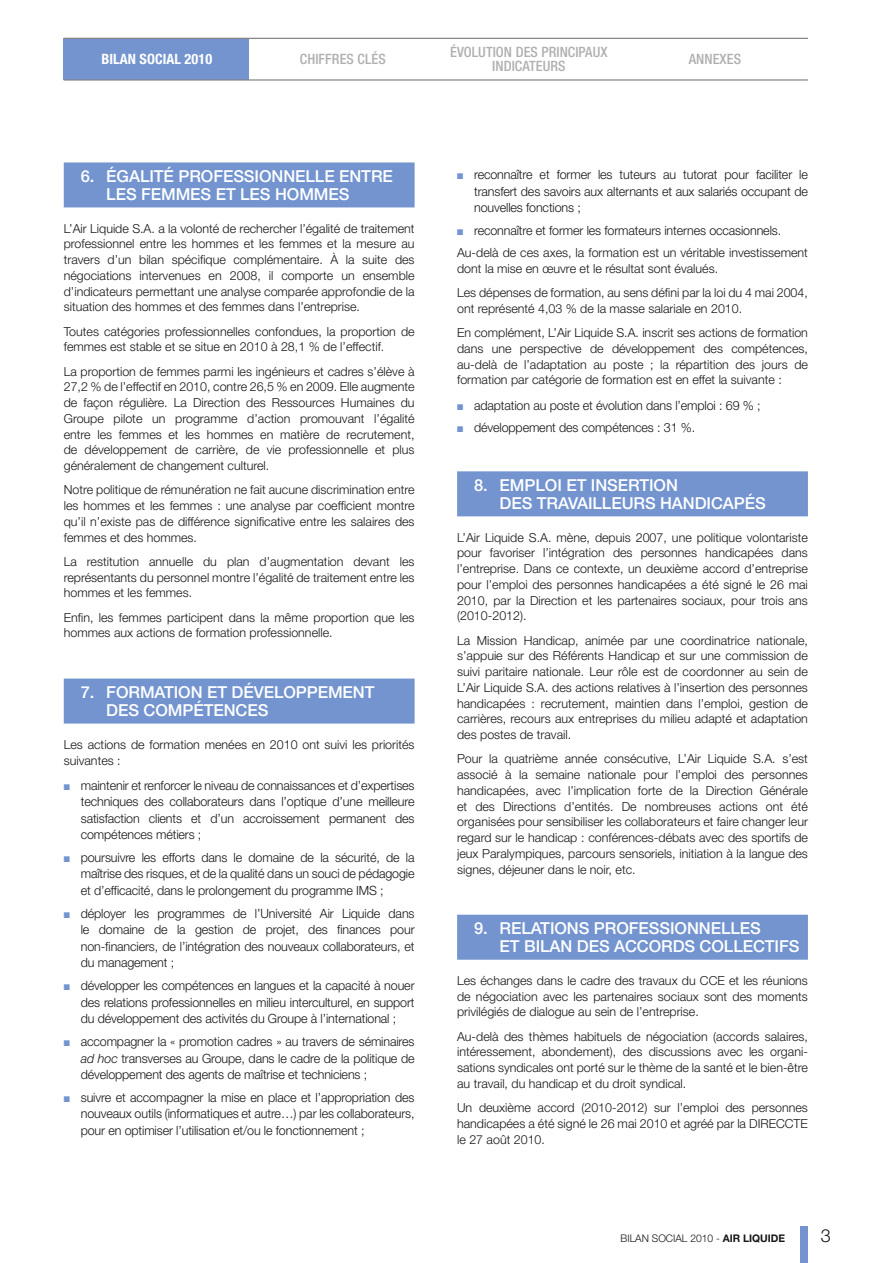
<style>
.page{position:relative;width:893px;height:1263px;background:#fff}
.page>*{position:absolute;margin:0;border:0;box-sizing:border-box;transform-origin:0 0}
.t1{font:300 18px "Helvetica Neue LT Std";color:#151616}
.t2{font:500 16.5px/18px "Helvetica Neue LT Std";letter-spacing:-.005em;color:#fff}
.t3{font:500 condensed 14.25px/14.2px "Helvetica Neue LT Std";letter-spacing:.005em;color:#afb0b0;text-align:center}
.t4{font:700 condensed 14.25px "Helvetica Neue LT Std";letter-spacing:.005em;color:#fff}
.t5{font:300 12.75px/16.5px "Helvetica Neue LT Std";letter-spacing:-.01em;color:#151616;text-align:justify}
.t6{font:300 12.45px/15.8px "Helvetica Neue LT Std";color:#151616;text-align:justify}
.t7{font:300 10.5px "Helvetica Neue LT Std";color:#151616}
.s1{color:#7394cf}
.s2{font-style:italic}
.s3{font-weight:700}
</style>
<div class="page">
<div style="left:64px;top:38px;width:186px;height:42px;background:#7394cf"></div>
<hr style="left:64px;top:38px;width:744px;height:1px;background:#818281">
<hr style="left:64px;top:79px;width:744px;height:2px;background:#818281">
<div style="left:801px;top:1226px;width:7px;height:37px;background:#7394cf"></div>
<div style="left:64px;top:162px;width:351px;height:45px;background:#7394cf"></div>
<div style="left:64px;top:678px;width:351px;height:45px;background:#7394cf"></div>
<div style="left:457px;top:471px;width:351px;height:45px;background:#7394cf"></div>
<div style="left:457px;top:915px;width:351px;height:45px;background:#7394cf"></div>
<p class="t3" style="left:450px;top:46px;width:159px">ÉVOLUTION DES PRINCIPAUX<br>INDICATEURS</p>
<p class="t4" style="left:101px;top:54px;width:112px">BILAN SOCIAL 2010</p>
<p class="t3" style="left:300px;top:54px;width:87px">CHIFFRES CLÉS</p>
<p class="t3" style="left:689px;top:54px;width:54px">ANNEXES</p>
<h2 class="t2" style="left:106px;top:169px;width:288px;text-indent:-26px">6. ÉGALITÉ PROFESSIONNELLE ENTRE<br>LES FEMMES ET LES HOMMES</h2>
<p class="t6" style="left:64px;top:222px;width:352px">L’Air Liquide S.A. a la volonté de rechercher l’égalité de traitement professionnel entre les hommes et les femmes et la mesure au travers d’un bilan spécifique complémentaire. À la suite des négociations intervenues en 2008, il comporte un ensemble d’indicateurs permettant une analyse comparée approfondie de la situation des hommes et des femmes dans l’entreprise.</p>
<p class="t6" style="left:64px;top:325px;width:352px">Toutes catégories professionnelles confondues, la proportion de femmes est stable et se situe en 2010 à 28,1 % de l’effectif.</p>
<p class="t6" style="left:64px;top:365px;width:352px">La proportion de femmes parmi les ingénieurs et cadres s’élève à 27,2 % de l’effectif en 2010, contre 26,5 % en 2009. Elle augmente de façon régulière. La Direction des Ressources Humaines du Groupe pilote un programme d’action promouvant l’égalité entre les femmes et les hommes en matière de recrutement, de développement de carrière, de vie professionnelle et plus généralement de changement culturel.</p>
<p class="t6" style="left:64px;top:483px;width:352px">Notre politique de rémunération ne fait aucune discrimination entre les hommes et les femmes : une analyse par coefficient montre qu’il n’existe pas de différence significative entre les salaires des femmes et des hommes.</p>
<p class="t6" style="left:64px;top:555px;width:352px">La restitution annuelle du plan d’augmentation devant les représentants du personnel montre l’égalité de traitement entre les hommes et les femmes.</p>
<p class="t6" style="left:64px;top:611px;width:352px">Enfin, les femmes participent dans la même proportion que les hommes aux actions de formation professionnelle.</p>
<h2 class="t2" style="left:106px;top:685px;width:270px;text-indent:-26px">7. FORMATION ET DÉVELOPPEMENT<br>DES COMPÉTENCES</h2>
<p class="t6" style="left:64px;top:738px;width:352px">Les actions de formation menées en 2010 ont suivi les priorités suivantes :</p>
<p class="t5" style="left:81px;top:778px;width:335px;text-indent:-17px"><span class="s1">■</span> maintenir et renforcer le niveau de connaissances et d’expertises techniques des collaborateurs dans l’optique d’une meilleure satisfaction clients et d’un accroissement permanent des compétences métiers ;</p>
<p class="t5" style="left:81px;top:850px;width:335px;text-indent:-17px"><span class="s1">■</span> poursuivre les efforts dans le domaine de la sécurité, de la maîtrise des risques, et de la qualité dans un souci de pédagogie et d’efficacité, dans le prolongement du programme IMS ;</p>
<p class="t5" style="left:81px;top:906px;width:335px;text-indent:-17px"><span class="s1">■</span> déployer les programmes de l’Université Air Liquide dans le domaine de la gestion de projet, des finances pour non-financiers, de l’intégration des nouveaux collaborateurs, et du management ;</p>
<p class="t5" style="left:81px;top:979px;width:335px;text-indent:-17px"><span class="s1">■</span> développer les compétences en langues et la capacité à nouer des relations professionnelles en milieu interculturel, en support du développement des activités du Groupe à l’international ;</p>
<p class="t5" style="left:81px;top:1034px;width:335px;text-indent:-17px"><span class="s1">■</span> accompagner la « promotion cadres » au travers de séminaires <span class="s2">ad hoc</span> transverses au Groupe, dans le cadre de la politique de développement des agents de maîtrise et techniciens ;</p>
<p class="t5" style="left:81px;top:1090px;width:335px;text-indent:-17px"><span class="s1">■</span> suivre et accompagner la mise en place et l’appropriation des nouveaux outils (informatiques et autre…) par les collaborateurs, pour en optimiser l’utilisation et/ou le fonctionnement ;</p>
<p class="t5" style="left:474px;top:168px;width:335px;text-indent:-17px"><span class="s1">■</span> reconnaître et former les tuteurs au tutorat pour faciliter le transfert des savoirs aux alternants et aux salariés occupant de nouvelles fonctions ;</p>
<p class="t5" style="left:457px;top:224px;width:326px"><span class="s1">■</span> reconnaître et former les formateurs internes occasionnels.</p>
<p class="t6" style="left:457px;top:246px;width:352px">Au-delà de ces axes, la formation est un véritable investissement dont la mise en œuvre et le résultat sont évalués.</p>
<p class="t6" style="left:457px;top:286px;width:352px">Les dépenses de formation, au sens défini par la loi du 4 mai 2004, ont représenté 4,03 % de la masse salariale en 2010.</p>
<p class="t6" style="left:457px;top:326px;width:352px">En complément, L’Air Liquide S.A. inscrit ses actions de formation dans une perspective de développement des compétences, au-delà de l’adaptation au poste ; la répartition des jours de formation par catégorie de formation est en effet la suivante :</p>
<p class="t5" style="left:457px;top:398px;width:305px"><span class="s1">■</span> adaptation au poste et évolution dans l’emploi : 69 % ;</p>
<p class="t5" style="left:457px;top:421px;width:240px"><span class="s1">■</span> développement des compétences : 31 %.</p>
<h2 class="t2" style="left:500px;top:478px;width:268px;text-indent:-26px">8. EMPLOI ET INSERTION<br>DES TRAVAILLEURS HANDICAPÉS</h2>
<p class="t6" style="left:457px;top:530px;width:352px">L’Air Liquide S.A. mène, depuis 2007, une politique volontariste pour favoriser l’intégration des personnes handicapées dans l’entreprise. Dans ce contexte, un deuxième accord d’entreprise pour l’emploi des personnes handicapées a été signé le 26 mai 2010, par la Direction et les partenaires sociaux, pour trois ans (2010-2012).</p>
<p class="t6" style="left:457px;top:633px;width:352px">La Mission Handicap, animée par une coordinatrice nationale, s’appuie sur des Référents Handicap et sur une commission de suivi paritaire nationale. Leur rôle est de coordonner au sein de L’Air Liquide S.A. des actions relatives à l’insertion des personnes handicapées : recrutement, maintien dans l’emploi, gestion de carrières, recours aux entreprises du milieu adapté et adaptation des postes de travail.</p>
<p class="t6" style="left:457px;top:752px;width:352px">Pour la quatrième année consécutive, L’Air Liquide S.A. s’est associé à la semaine nationale pour l’emploi des personnes handicapées, avec l’implication forte de la Direction Générale et des Directions d’entités. De nombreuses actions ont été organisées pour sensibiliser les collaborateurs et faire changer leur regard sur le handicap : conférences-débats avec des sportifs de jeux Paralympiques, parcours sensoriels, initiation à la langue des signes, déjeuner dans le noir, etc.</p>
<h2 class="t2" style="left:500px;top:921px;width:301px;text-indent:-26px">9. RELATIONS PROFESSIONNELLES<br>ET BILAN DES ACCORDS COLLECTIFS</h2>
<p class="t6" style="left:457px;top:974px;width:352px">Les échanges dans le cadre des travaux du CCE et les réunions de négociation avec les partenaires sociaux sont des moments privilégiés de dialogue au sein de l’entreprise.</p>
<p class="t6" style="left:457px;top:1029px;width:352px">Au-delà des thèmes habituels de négociation (accords salaires, intéres sement, abondement), des discussions avec les organi&shy;sations syndicales ont porté sur le thème de la santé et le bien-être au travail, du handicap et du droit syndical.</p>
<p class="t6" style="left:457px;top:1101px;width:352px">Un deuxième accord (2010-2012) sur l’emploi des personnes handicapées a été signé le 26 mai 2010 et agréé par la DIRECCTE le 27 août 2010.</p>
<p class="t7" style="left:621px;top:1234px;width:166px">BILAN SOCIAL 2010 - <span class="s3">AIR LIQUIDE</span></p>
<h1 class="t1" style="left:821px;top:1229px;width:12px">3</h1>
</div>
